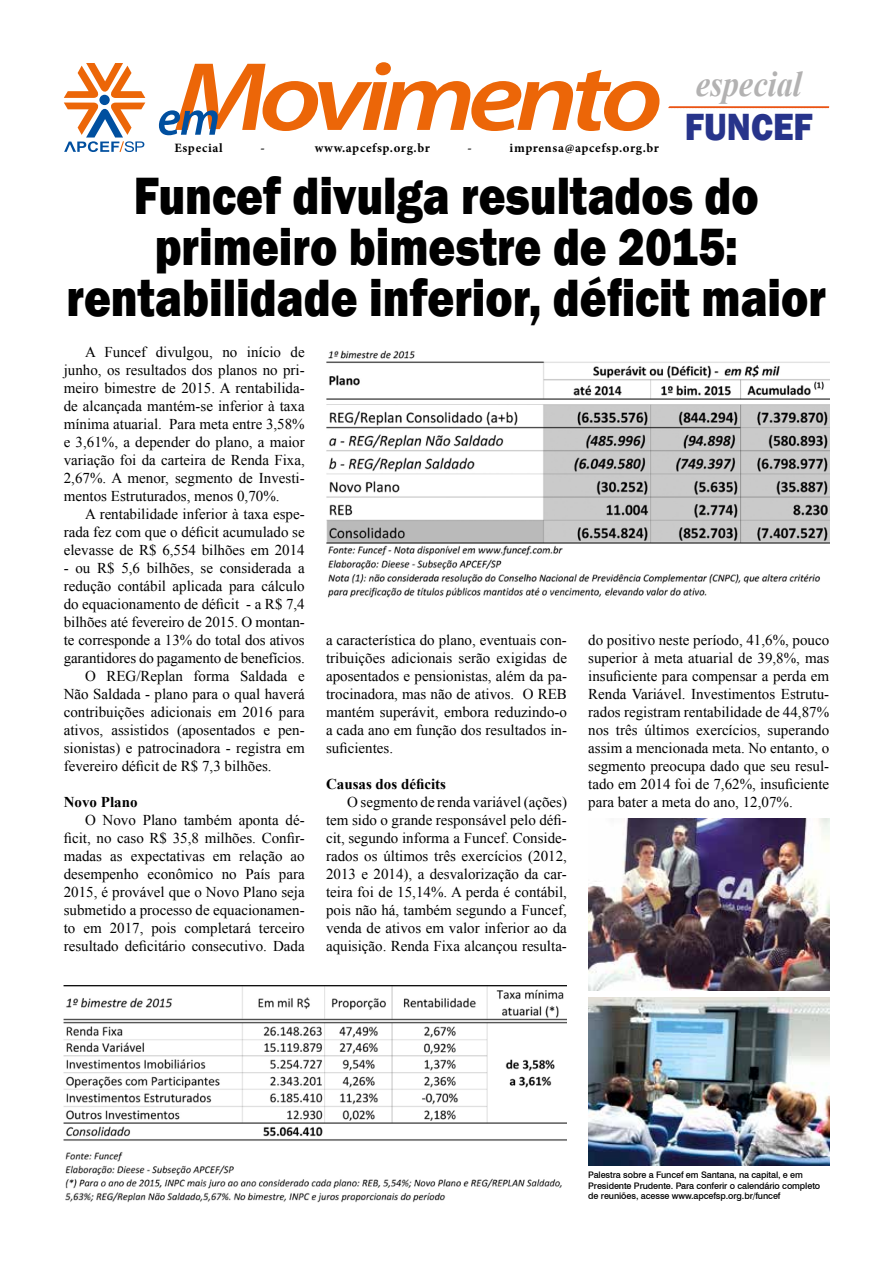
<style>
.page{position:relative;width:893px;height:1263px;background:#fff}
.page>*{position:absolute;margin:0;border:0;box-sizing:border-box;transform-origin:0 0}
.t1{font:italic 600 98.1px "Myriad Pro";letter-spacing:-.07em;color:#ec6608;scale:1.18 1}
.t2{font:800 54px/51px "Franklin Gothic";color:#000;text-align:center;scale:.85 1}
.t3{font:800 39px "Franklin Gothic";color:#27348b;scale:.9 1}
.t4{font:italic 700 36px "Times New Roman";color:#b3b2b2;scale:.9 1}
.t5{font:15px/18px "Times New Roman";color:#000;text-align:justify}
.t6{font:700 15px "Times New Roman";color:#000}
.t7{font:700 12.75px "Minion Pro";letter-spacing:.05em;color:#000}
.t8{font:500 9px/10.5px "Swiss 721 BT";letter-spacing:-.01em;color:#000}
</style>
<div class="page">
<svg style="left:159px;top:110px;width:59px;height:25px"></svg>
<svg style="left:64px;top:63px;width:81px;height:89px"></svg>
<svg style="left:668px;top:106px;width:161px;height:2px"></svg>
<img style="left:588px;top:997px;width:241px;height:168px">
<img style="left:326px;top:350px;width:504px;height:248px">
<img style="left:588px;top:819px;width:241px;height:171px">
<img style="left:64px;top:985px;width:503px;height:218px">
<h1 class="t1" style="left:174px;top:35px;width:416px">Movimento</h1>
<h3 class="t4" style="left:696px;top:59px;width:119px">especial</h3>
<h3 class="t3" style="left:685px;top:102px;width:143px">FUNCEF</h3>
<p class="t7" style="left:174px;top:139px;width:50px">Especial</p>
<p class="t7" style="left:260px;top:139px;width:6px">-</p>
<p class="t7" style="left:315px;top:139px;width:117px">www.apcefsp.org.br</p>
<p class="t7" style="left:468px;top:139px;width:6px">-</p>
<p class="t7" style="left:510px;top:139px;width:151px">imprensa@apcefsp.org.br</p>
<h2 class="t2" style="left:67px;top:170px;width:895px">Funcef divulga resultados do primeiro bimestre de 2015: rentabilidade inferior, déficit maior</h2>
<p class="t5" style="left:64px;top:342px;width:242px;text-indent:21px">A Funcef divulgou, no início de junho, os resultados dos planos no pri&shy;meiro bimestre de 2015. A rentabilida&shy;de alcançada mantém-se inferior à taxa mínima atuarial. Para meta entre 3,58% e 3,61%, a depender do plano, a maior variação foi da carteira de Renda Fixa, 2,67%. A menor, segmento de Investi&shy;mentos Estruturados, menos 0,70%.</p>
<p class="t5" style="left:64px;top:504px;width:242px;text-indent:21px">A rentabilidade inferior à taxa espe&shy;rada fez com que o déficit acumulado se elevasse de R$ 6,554 bilhões em 2014</p>
<p class="t5" style="left:64px;top:558px;width:242px">- ou R$ 5,6 bilhões, se considerada a</p>
<p class="t5" style="left:64px;top:576px;width:242px">redução contábil aplicada para cálculo</p>
<p class="t5" style="left:64px;top:594px;width:242px">do equacionamento de déficit - a R$ 7,4</p>
<p class="t5" style="left:64px;top:612px;width:242px">bilhões até fevereiro de 2015. O montan-</p>
<p class="t5" style="left:64px;top:630px;width:242px">te corresponde a 13% do total dos ativos</p>
<p class="t5" style="left:64px;top:648px;width:242px">garantidores do pagamento de benefícios.</p>
<p class="t5" style="left:85px;top:666px;width:221px">O REG/Replan forma Saldada e</p>
<p class="t5" style="left:64px;top:684px;width:242px">Não Saldada - plano para o qual haverá</p>
<p class="t5" style="left:64px;top:702px;width:242px">contribuições adicionais em 2016 para</p>
<p class="t5" style="left:64px;top:720px;width:242px">ativos, assistidos (aposentados e pen-</p>
<p class="t5" style="left:64px;top:738px;width:242px">sionistas) e patrocinadora - registra em</p>
<p class="t5" style="left:64px;top:756px;width:209px">fevereiro déficit de R$ 7,3 bilhões.</p>
<p class="t6" style="left:64px;top:791px;width:75px">Novo Plano</p>
<p class="t5" style="left:64px;top:810px;width:242px;text-indent:21px">O Novo Plano também aponta dé&shy;ficit, no caso R$ 35,8 milhões. Confir&shy;madas as expectativas em relação ao desempenho econômico no País para 2015, é provável que o Novo Plano seja submetido a processo de equacionamen&shy;to em 2017, pois completará terceiro resultado deficitário consecutivo. Dada</p>
<p class="t5" style="left:326px;top:631px;width:242px">a característica do plano, eventuais con&shy;tribuições adicionais serão exigidas de aposentados e pensionistas, além da pa&shy;trocinadora, mas não de ativos. O REB mantém superávit, embora reduzindo-o a cada ano em função dos resultados in&shy;suficientes.</p>
<p class="t6" style="left:326px;top:773px;width:122px">Causas dos déficits</p>
<p class="t5" style="left:326px;top:793px;width:242px;text-indent:21px">O segmento de renda variável (ações) tem sido o grande responsável pelo défi&shy;cit, segundo informa a Funcef. Conside&shy;rados os últimos três exercícios (2012, 2013 e 2014), a desvalorização da car&shy;teira foi de 15,14%. A perda é contábil, pois não há, também segundo a Funcef, venda de ativos em valor inferior ao da aquisição. Renda Fixa alcançou resulta-</p>
<p class="t5" style="left:588px;top:631px;width:242px">do positivo neste período, 41,6%, pouco superior à meta atuarial de 39,8%, mas insuficiente para compensar a perda em Renda Variável. Investimentos Estrutu&shy;rados registram rentabilidade de 44,87% nos três últimos exercícios, superando assim a mencionada meta. No entanto, o segmento preocupa dado que seu resul&shy;tado em 2014 foi de 7,62%, insuficiente para bater a meta do ano, 12,07%.</p>
<p class="t8" style="left:588px;top:1170px;width:234px">Palestra sobre a Funcef em Santana, na capital, e em<br>Presidente Prudente. Para conferir o calendário completo de reuniões, acesse www.apcefsp.org.br/funcef</p>
</div>
